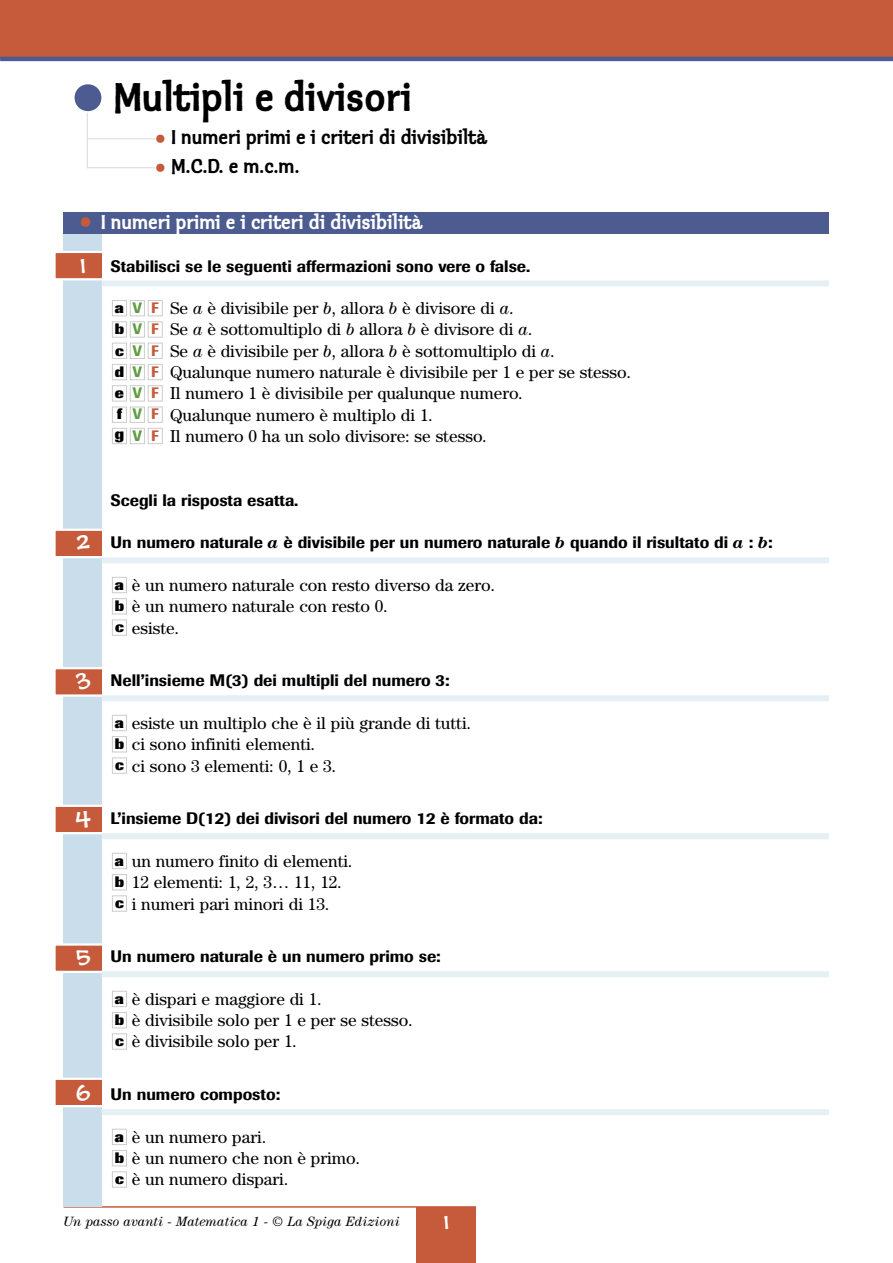
<style>
.page{position:relative;width:893px;height:1263px;background:#fff}
.page>*{position:absolute;margin:0;border:0;box-sizing:border-box;transform-origin:0 0}
.t1{font:42px "Klepto ITC Std";color:#000}
.t2{font:21px "Klepto ITC Std";color:#000}
.t3{font:21px "Klepto ITC Std";color:#fff}
.t4{font:19.5px "FM Black Cherry Moon BT";color:#fff}
.t5{font:17.25px/21.3px "Century";color:#000}
.t6{font:500 16.5px "Imago";color:#000}
.t7{font:800 15px/21.3px "Imago";color:#000;text-align:justify}
.t8{font:italic 13.5px "Century";color:#000}
.s1{font-family:"Century";font-size:78px;color:#4d5c90}
.s2{font-family:"Century";font-size:24px;color:#c65b3c}
.s3{color:#c65b3c}
.s4{font-family:"FM Black Cherry Moon BT";font-weight:400;font-size:21px;color:#fff}
.s5{font-style:italic}
.s6{font-weight:500;color:#609d43}
.s7{font-weight:500;color:#c65b3c}
.s8{font-family:"Century";font-weight:700;font-style:italic}
</style>
<div class="page">
<div style="left:416px;top:1207px;width:60px;height:56px;background:#c65b3c"></div>
<hr style="left:64px;top:1206px;width:412px;height:2px;background:#c65b3c">
<hr style="left:87px;top:113px;width:1px;height:55px;background:#d9d9d9">
<hr style="left:87px;top:138px;width:68px;height:1px;background:#d9d9d9">
<hr style="left:87px;top:167px;width:68px;height:1px;background:#d9d9d9">
<div style="left:0;top:0;width:892px;height:59px;background:#c65b3c"></div>
<hr style="left:0;top:57px;width:892px;height:4px;background:#4d5c90">
<div style="left:64px;top:219px;width:38px;height:988px;background:#c9ddeb"></div>
<div style="left:64px;top:212px;width:765px;height:22px;background:#4d5c90"></div>
<div style="left:56px;top:253px;width:46px;height:25px;background:#c65b3c"></div>
<div style="left:53px;top:251px;width:51px;height:29px;border:2px solid #fff"></div>
<div style="left:56px;top:669px;width:46px;height:25px;background:#c65b3c"></div>
<div style="left:53px;top:667px;width:51px;height:30px;border:2px solid #fff"></div>
<div style="left:56px;top:807px;width:46px;height:25px;background:#c65b3c"></div>
<div style="left:53px;top:805px;width:51px;height:29px;border:2px solid #fff"></div>
<div style="left:56px;top:1080px;width:46px;height:25px;background:#c65b3c"></div>
<div style="left:53px;top:1078px;width:51px;height:29px;border:2px solid #fff"></div>
<div style="left:56px;top:531px;width:46px;height:25px;background:#c65b3c"></div>
<div style="left:53px;top:529px;width:51px;height:29px;border:2px solid #fff"></div>
<div style="left:56px;top:946px;width:46px;height:25px;background:#c65b3c"></div>
<div style="left:53px;top:943px;width:51px;height:30px;border:2px solid #fff"></div>
<div style="left:102px;top:280px;width:727px;height:6px;background:#e5f0f5"></div>
<div style="left:102px;top:557px;width:727px;height:6px;background:#e5f0f5"></div>
<div style="left:102px;top:695px;width:727px;height:6px;background:#e5f0f5"></div>
<div style="left:102px;top:833px;width:727px;height:6px;background:#e5f0f5"></div>
<div style="left:102px;top:971px;width:727px;height:6px;background:#e5f0f5"></div>
<div style="left:102px;top:1109px;width:727px;height:6px;background:#e5f0f5"></div>
<div style="left:112px;top:853px;width:15px;height:16px;border:1px solid #ccc"></div>
<div style="left:112px;top:758px;width:15px;height:16px;border:1px solid #ccc"></div>
<div style="left:112px;top:736px;width:15px;height:16px;border:1px solid #ccc"></div>
<div style="left:112px;top:715px;width:15px;height:16px;border:1px solid #ccc"></div>
<div style="left:112px;top:620px;width:15px;height:16px;border:1px solid #ccc"></div>
<div style="left:112px;top:598px;width:15px;height:16px;border:1px solid #ccc"></div>
<div style="left:112px;top:577px;width:15px;height:16px;border:1px solid #ccc"></div>
<div style="left:148px;top:428px;width:15px;height:16px;border:1px solid #ccc"></div>
<div style="left:130px;top:428px;width:15px;height:16px;border:1px solid #ccc"></div>
<div style="left:112px;top:428px;width:15px;height:16px;border:1px solid #ccc"></div>
<div style="left:148px;top:407px;width:15px;height:16px;border:1px solid #ccc"></div>
<div style="left:130px;top:407px;width:15px;height:16px;border:1px solid #ccc"></div>
<div style="left:112px;top:407px;width:15px;height:16px;border:1px solid #ccc"></div>
<div style="left:148px;top:385px;width:15px;height:16px;border:1px solid #ccc"></div>
<div style="left:130px;top:385px;width:15px;height:16px;border:1px solid #ccc"></div>
<div style="left:112px;top:385px;width:15px;height:16px;border:1px solid #ccc"></div>
<div style="left:148px;top:364px;width:15px;height:16px;border:1px solid #ccc"></div>
<div style="left:130px;top:364px;width:15px;height:16px;border:1px solid #ccc"></div>
<div style="left:112px;top:364px;width:15px;height:16px;border:1px solid #ccc"></div>
<div style="left:148px;top:343px;width:15px;height:16px;border:1px solid #ccc"></div>
<div style="left:130px;top:343px;width:15px;height:16px;border:1px solid #ccc"></div>
<div style="left:112px;top:343px;width:15px;height:16px;border:1px solid #ccc"></div>
<div style="left:148px;top:321px;width:15px;height:17px;border:1px solid #ccc"></div>
<div style="left:130px;top:321px;width:15px;height:17px;border:1px solid #ccc"></div>
<div style="left:112px;top:321px;width:15px;height:17px;border:1px solid #ccc"></div>
<div style="left:148px;top:300px;width:15px;height:16px;border:1px solid #ccc"></div>
<div style="left:130px;top:300px;width:15px;height:16px;border:1px solid #ccc"></div>
<div style="left:112px;top:300px;width:15px;height:16px;border:1px solid #ccc"></div>
<div style="left:112px;top:874px;width:15px;height:16px;border:1px solid #ccc"></div>
<div style="left:112px;top:895px;width:15px;height:17px;border:1px solid #ccc"></div>
<div style="left:112px;top:991px;width:15px;height:16px;border:1px solid #ccc"></div>
<div style="left:112px;top:1012px;width:15px;height:16px;border:1px solid #ccc"></div>
<div style="left:112px;top:1033px;width:15px;height:17px;border:1px solid #ccc"></div>
<div style="left:112px;top:1129px;width:15px;height:16px;border:1px solid #ccc"></div>
<div style="left:112px;top:1150px;width:15px;height:16px;border:1px solid #ccc"></div>
<div style="left:112px;top:1171px;width:15px;height:17px;border:1px solid #ccc"></div>
<h1 class="t1" style="left:68px;top:78px;width:345px"><span class="s1">•</span>Multipli e divisori</h1>
<p class="t2" style="left:154px;top:127px;width:334px"><span class="s2">•</span> I numeri primi e i criteri di divisibiltà</p>
<p class="t2" style="left:154px;top:156px;width:147px"><span class="s2">•</span> M.C.D. e m.c.m.</p>
<p class="t3" style="left:81px;top:212px;width:343px"><span class="s3">•</span> I numeri primi e i criteri di divisibilità</p>
<p class="t6" style="left:80px;top:260px;width:452px"><span class="s4">1</span> Stabilisci se le seguenti affermazioni sono vere o false.</p>
<p class="t5" style="left:170px;top:299px;width:462px">Se <span class="s5">a</span> è divisibile per <span class="s5">b</span>, allora <span class="s5">b</span> è divisore di <span class="s5">a</span>.<br>Se <span class="s5">a</span> è sottomultiplo di <span class="s5">b</span> allora <span class="s5">b</span> è divisore di <span class="s5">a</span>.<br>Se <span class="s5">a</span> è divisibile per <span class="s5">b</span>, allora <span class="s5">b</span> è sottomultiplo di <span class="s5">a</span>.<br>Qualunque numero naturale è divisibile per 1 e per se stesso.<br>Il numero 1 è divisibile per qualunque numero.<br>Qualunque numero è multiplo di 1.<br>Il numero 0 ha un solo divisore: se stesso.</p>
<p class="t7" style="left:115px;top:298px;width:46px">a<span class="s6">V</span><span class="s7">F</span></p>
<p class="t7" style="left:115px;top:319px;width:46px">b<span class="s6">V</span><span class="s7">F</span></p>
<p class="t7" style="left:115px;top:341px;width:46px">c<span class="s6">V</span><span class="s7">F</span></p>
<p class="t7" style="left:115px;top:362px;width:46px">d<span class="s6">V</span><span class="s7">F</span></p>
<p class="t7" style="left:115px;top:383px;width:46px">e<span class="s6">V</span><span class="s7">F</span></p>
<p class="t7" style="left:117px;top:405px;width:44px">f<span class="s6">V</span><span class="s7">F</span></p>
<p class="t7" style="left:115px;top:424px;width:46px">g<span class="s6">V</span><span class="s7">F</span></p>
<p class="t6" style="left:110px;top:494px;width:189px">Scegli la risposta esatta.</p>
<p class="t6" style="left:76px;top:537px;width:698px"><span class="s4">2</span> Un numero naturale <span class="s8">a</span> è divisibile per un numero naturale <span class="s8">b</span> quando il risultato di <span class="s8">a</span> : <span class="s8">b</span>:</p>
<p class="t5" style="left:132px;top:576px;width:365px">è un numero naturale con resto diverso da zero. è un numero naturale con resto 0.<br>esiste.</p>
<p class="t6" style="left:75px;top:675px;width:376px"><span class="s4">3</span> Nell’insieme M(3) dei multipli del numero 3:</p>
<p class="t5" style="left:132px;top:714px;width:341px">esiste un multiplo che è il più grande di tutti. ci sono infiniti elementi.<br>ci sono 3 elementi: 0, 1 e 3.</p>
<p class="t6" style="left:75px;top:812px;width:469px"><span class="s4">4</span> L’insieme D(12) dei divisori del numero 12 è formato da:</p>
<p class="t5" style="left:132px;top:852px;width:222px">un numero finito di elementi.<br>12 elementi: 1, 2, 3… 11, 12.<br>i numeri pari minori di 13.</p>
<p class="t6" style="left:75px;top:950px;width:367px"><span class="s4">5</span> Un numero naturale è un numero primo se:</p>
<p class="t5" style="left:132px;top:990px;width:282px">è dispari e maggiore di 1.<br>è divisibile solo per 1 e per se stesso. è divisibile solo per 1.</p>
<p class="t6" style="left:76px;top:1088px;width:206px"><span class="s4">6</span> Un numero composto:</p>
<p class="t5" style="left:132px;top:1128px;width:230px">è un numero pari.<br>è un numero che non è primo. è un numero dispari.</p>
<p class="t7" style="left:115px;top:575px;width:11px">a</p>
<p class="t7" style="left:115px;top:596px;width:11px">b</p>
<p class="t7" style="left:115px;top:618px;width:10px">c</p>
<p class="t7" style="left:115px;top:713px;width:11px">a</p>
<p class="t7" style="left:115px;top:734px;width:11px">b</p>
<p class="t7" style="left:115px;top:756px;width:10px">c</p>
<p class="t7" style="left:115px;top:851px;width:11px">a</p>
<p class="t7" style="left:115px;top:872px;width:11px">b c</p>
<p class="t7" style="left:115px;top:989px;width:11px">a b c</p>
<p class="t7" style="left:115px;top:1127px;width:11px">a b c</p>
<p class="t8" style="left:64px;top:1217px;width:338px">Un passo avanti - Matematica 1 - © La Spiga Edizioni</p>
<p class="t4" style="left:443px;top:1214px;width:8px">1</p>
</div>
